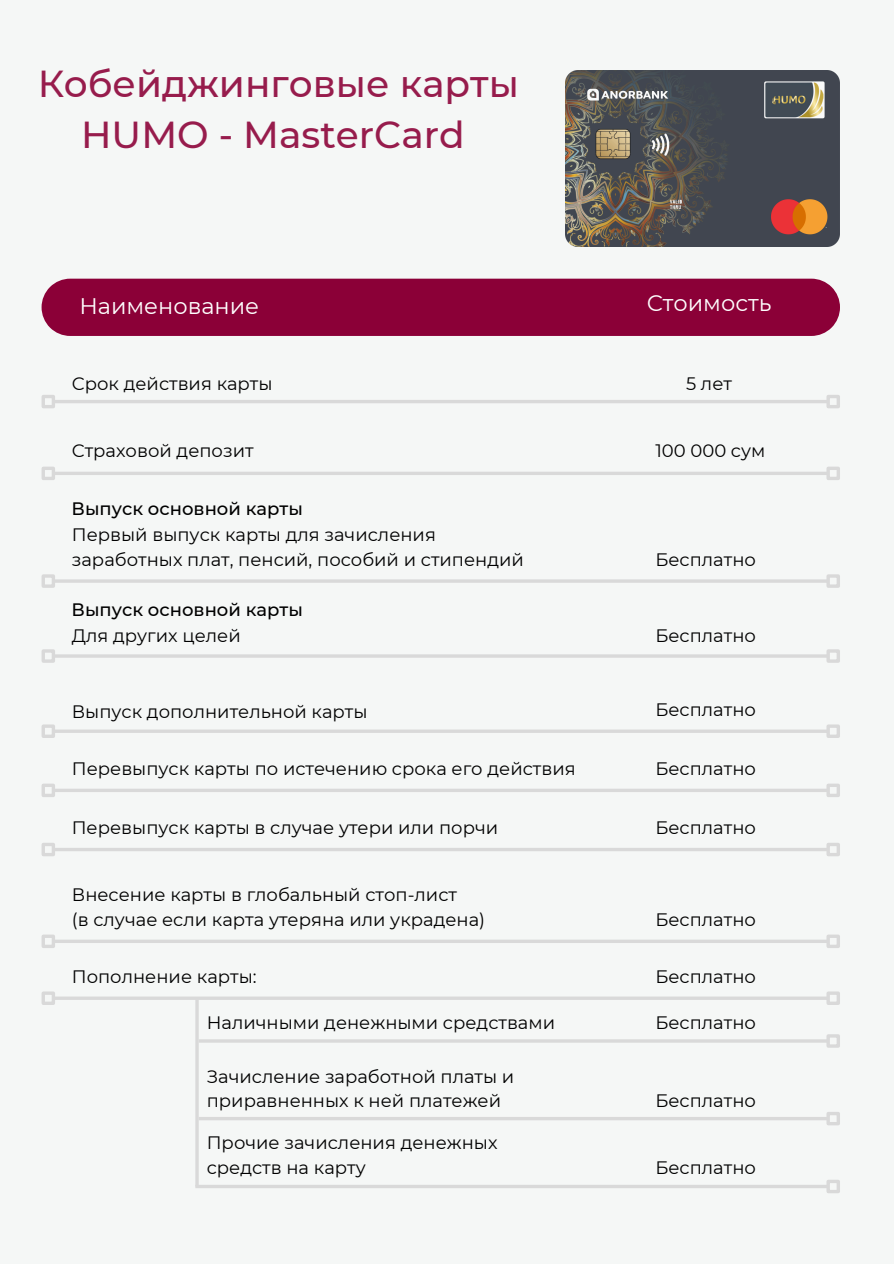
<style>
.page{position:relative;width:894px;height:1264px;background:#fff}
.page>*{position:absolute;margin:0;border:0;box-sizing:border-box;transform-origin:0 0}
.t1{font:500 37.5px/51.8px "Montserrat";color:#8b0037;text-align:center}
.t2{font:22.5px "Montserrat";color:#fff}
.t3{font:18px/24.8px "Montserrat";color:#000}
.t4{font:500 18px "Montserrat";color:#000}
</style>
<div class="page">
<div style="left:0;top:0;width:893px;height:1263px;background:#f5f7f6"></div>
<div style="left:42px;top:279px;width:797px;height:57px;background:#8b0037"></div>
<hr style="left:54px;top:400px;width:773px;height:3px;background:#d9d9d9">
<div style="left:42px;top:395px;width:13px;height:13px;border:3px solid #d9d9d9"></div>
<div style="left:826px;top:395px;width:13px;height:13px;border:3px solid #d9d9d9"></div>
<svg style="left:55px;top:471px;width:771px;height:4px;fill:#d9d9d9"></svg>
<div style="left:42px;top:466px;width:13px;height:14px;border:3px solid #d9d9d9"></div>
<div style="left:826px;top:466px;width:13px;height:14px;border:3px solid #d9d9d9"></div>
<hr style="left:54px;top:579px;width:773px;height:3px;background:#d9d9d9">
<div style="left:42px;top:574px;width:13px;height:14px;border:3px solid #d9d9d9"></div>
<div style="left:826px;top:574px;width:13px;height:14px;border:3px solid #d9d9d9"></div>
<hr style="left:54px;top:654px;width:773px;height:3px;background:#d9d9d9">
<div style="left:42px;top:649px;width:13px;height:13px;border:3px solid #d9d9d9"></div>
<div style="left:826px;top:649px;width:13px;height:13px;border:3px solid #d9d9d9"></div>
<svg style="left:55px;top:729px;width:771px;height:4px;fill:#d9d9d9"></svg>
<div style="left:42px;top:724px;width:13px;height:14px;border:3px solid #d9d9d9"></div>
<div style="left:826px;top:724px;width:13px;height:14px;border:3px solid #d9d9d9"></div>
<svg style="left:55px;top:788px;width:771px;height:4px;fill:#d9d9d9"></svg>
<div style="left:42px;top:783px;width:13px;height:14px;border:3px solid #d9d9d9"></div>
<div style="left:826px;top:783px;width:13px;height:14px;border:3px solid #d9d9d9"></div>
<hr style="left:55px;top:848px;width:771px;height:3px;background:#d9d9d9">
<div style="left:42px;top:842px;width:13px;height:14px;border:3px solid #d9d9d9"></div>
<div style="left:826px;top:842px;width:13px;height:14px;border:3px solid #d9d9d9"></div>
<svg style="left:55px;top:939px;width:771px;height:4px;fill:#d9d9d9"></svg>
<div style="left:42px;top:934px;width:13px;height:14px;border:3px solid #d9d9d9"></div>
<div style="left:826px;top:934px;width:13px;height:14px;border:3px solid #d9d9d9"></div>
<hr style="left:54px;top:996px;width:773px;height:3px;background:#d9d9d9">
<div style="left:42px;top:991px;width:13px;height:13px;border:3px solid #d9d9d9"></div>
<div style="left:826px;top:991px;width:13px;height:13px;border:3px solid #d9d9d9"></div>
<hr style="left:199px;top:1039px;width:628px;height:3px;background:#d9d9d9">
<div style="left:826px;top:1034px;width:13px;height:13px;border:3px solid #d9d9d9"></div>
<hr style="left:199px;top:1117px;width:627px;height:3px;background:#d9d9d9">
<div style="left:826px;top:1111px;width:13px;height:14px;border:3px solid #d9d9d9"></div>
<hr style="left:195px;top:1185px;width:631px;height:3px;background:#d9d9d9">
<div style="left:826px;top:1179px;width:13px;height:14px;border:3px solid #d9d9d9"></div>
<hr style="left:195px;top:999px;width:4px;height:187px;background:#d9d9d9">
<img style="left:565px;top:71px;width:274px;height:175px">
<h1 class="t1" style="left:37px;top:57px;width:483px">Кобейджинговые карты<br>HUMO - MasterCard</h1>
<p class="t2" style="left:79px;top:292px;width:181px">Наименование</p>
<h2 class="t2" style="left:646px;top:289px;width:126px">Стоимость</h2>
<h2 class="t3" style="left:72px;top:371px;width:202px">Срок действия карты</h2>
<p class="t3" style="left:685px;top:371px;width:47px">5 лет</p>
<p class="t3" style="left:72px;top:438px;width:183px">Страховой депозит</p>
<p class="t3" style="left:655px;top:438px;width:111px">100 000 сум</p>
<p class="t4" style="left:72px;top:498px;width:233px">Выпуск основной карты</p>
<h3 class="t3" style="left:72px;top:522px;width:453px">Первый выпуск карты для зачисления заработных плат, пенсий, пособий и стипендий</h3>
<p class="t4" style="left:72px;top:599px;width:233px">Выпуск основной карты</p>
<p class="t3" style="left:72px;top:623px;width:170px">Для других целей</p>
<p class="t3" style="left:72px;top:699px;width:297px">Выпуск дополнительной карты</p>
<h3 class="t3" style="left:655px;top:546px;width:102px">Бесплатно</h3>
<p class="t3" style="left:655px;top:623px;width:102px">Бесплатно</p>
<p class="t3" style="left:655px;top:696px;width:102px">Бесплатно</p>
<p class="t3" style="left:72px;top:756px;width:505px">Перевыпуск карты по истечению срока его действия</p>
<p class="t3" style="left:655px;top:756px;width:102px">Бесплатно</p>
<p class="t3" style="left:72px;top:815px;width:428px">Перевыпуск карты в случае утери или порчи</p>
<p class="t3" style="left:655px;top:815px;width:102px">Бесплатно</p>
<p class="t3" style="left:72px;top:882px;width:386px">Внесение карты в глобальный стоп-лист</p>
<p class="t3" style="left:72px;top:907px;width:414px">(в случае если карта утеряна или украдена)</p>
<p class="t3" style="left:655px;top:907px;width:102px">Бесплатно</p>
<p class="t3" style="left:72px;top:964px;width:186px">Пополнение карты:</p>
<p class="t3" style="left:655px;top:964px;width:102px">Бесплатно</p>
<p class="t3" style="left:207px;top:1009px;width:350px">Наличными денежными средствами</p>
<p class="t3" style="left:207px;top:1063px;width:309px">Зачисление заработной платы и приравненных к ней платежей</p>
<p class="t3" style="left:207px;top:1130px;width:292px">Прочие зачисления денежных средств на карту</p>
<p class="t3" style="left:655px;top:1009px;width:102px">Бесплатно</p>
<p class="t3" style="left:655px;top:1088px;width:102px">Бесплатно</p>
<p class="t3" style="left:655px;top:1154px;width:102px">Бесплатно</p>
</div>
